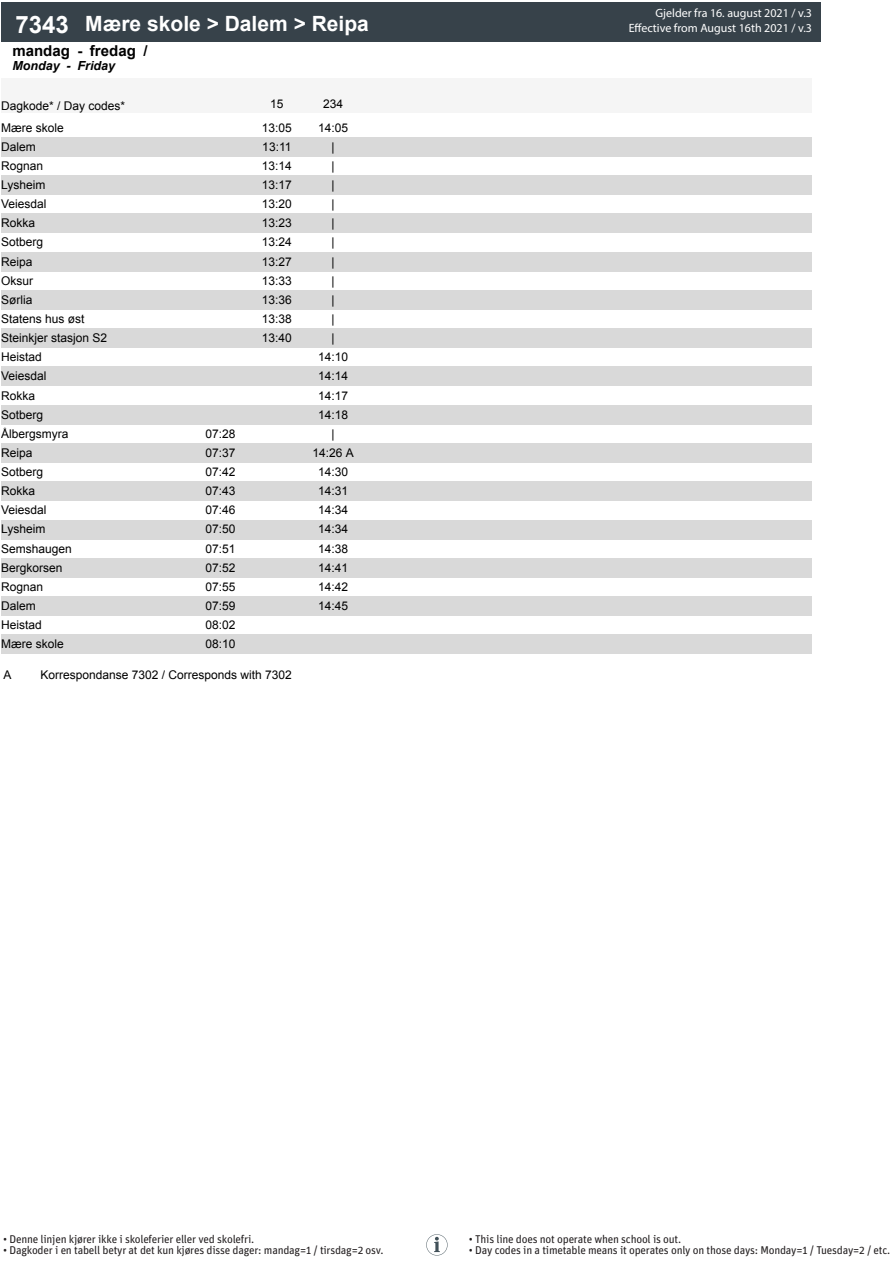
<style>
.page{position:relative;width:893px;height:1263px;background:#fff}
.page>*{position:absolute;margin:0;border:0;box-sizing:border-box;transform-origin:0 0}
.t1{font:700 21px "Arial";color:#fff}
.t2{font:700 15px "Arial";color:#000}
.t3{font:italic 700 12.45px "Arial";color:#000}
.t4{font:12px "Arial";color:#000}
.t5{font:12px/14.4px "Myriad Pro";color:#fff;text-align:right}
.t6{font:11.25px "Unit Pro";letter-spacing:-.02em;color:#231f20}
.s1{font-size:24px}
</style>
<div class="page">
<div style="left:1px;top:137px;width:810px;height:19px;background:#d9d9d9"></div>
<div style="left:1px;top:176px;width:810px;height:19px;background:#d9d9d9"></div>
<div style="left:1px;top:214px;width:810px;height:19px;background:#d9d9d9"></div>
<div style="left:1px;top:252px;width:810px;height:19px;background:#d9d9d9"></div>
<div style="left:1px;top:290px;width:810px;height:19px;background:#d9d9d9"></div>
<div style="left:1px;top:329px;width:810px;height:19px;background:#d9d9d9"></div>
<div style="left:1px;top:367px;width:810px;height:19px;background:#d9d9d9"></div>
<div style="left:1px;top:405px;width:810px;height:19px;background:#d9d9d9"></div>
<div style="left:1px;top:443px;width:810px;height:20px;background:#d9d9d9"></div>
<div style="left:1px;top:482px;width:810px;height:19px;background:#d9d9d9"></div>
<div style="left:1px;top:520px;width:810px;height:19px;background:#d9d9d9"></div>
<div style="left:1px;top:558px;width:810px;height:19px;background:#d9d9d9"></div>
<div style="left:1px;top:596px;width:810px;height:20px;background:#d9d9d9"></div>
<div style="left:1px;top:635px;width:810px;height:19px;background:#d9d9d9"></div>
<div style="left:1px;top:78px;width:191px;height:34px;background:#f5f5f5"></div>
<div style="left:192px;top:78px;width:57px;height:34px;background:#f5f5f5"></div>
<div style="left:249px;top:78px;width:56px;height:34px;background:#f5f5f5"></div>
<div style="left:305px;top:78px;width:56px;height:34px;background:#f5f5f5"></div>
<div style="left:361px;top:78px;width:57px;height:34px;background:#f5f5f5"></div>
<div style="left:418px;top:78px;width:56px;height:34px;background:#f5f5f5"></div>
<div style="left:474px;top:78px;width:56px;height:34px;background:#f5f5f5"></div>
<div style="left:530px;top:78px;width:56px;height:34px;background:#f5f5f5"></div>
<div style="left:586px;top:78px;width:57px;height:34px;background:#f5f5f5"></div>
<div style="left:643px;top:78px;width:56px;height:34px;background:#f5f5f5"></div>
<div style="left:699px;top:78px;width:56px;height:34px;background:#f5f5f5"></div>
<div style="left:755px;top:78px;width:56px;height:34px;background:#f5f5f5"></div>
<div style="left:1px;top:2px;width:82px;height:40px;background:#37424a"></div>
<div style="left:83px;top:2px;width:737px;height:40px;background:#37424a"></div>
<svg style="left:426px;top:1234px;width:22px;height:21px"></svg>
<p class="t1" style="left:15px;top:9px;width:355px"><span class="s1">7343</span> Mære skole &gt; Dalem &gt; Reipa</p>
<p class="t2" style="left:12px;top:40px;width:137px">mandag - fredag /</p>
<p class="t3" style="left:12px;top:57px;width:104px">Monday - Friday</p>
<p class="t4" style="left:1px;top:98px;width:126px">Dagkode* / Day codes*</p>
<p class="t4" style="left:270px;top:96px;width:15px">15</p>
<p class="t4" style="left:323px;top:96px;width:22px">234</p>
<p class="t4" style="left:1px;top:119px;width:64px">Mære skole</p>
<p class="t4" style="left:262px;top:119px;width:32px">13:05</p>
<p class="t4" style="left:318px;top:119px;width:32px">14:05</p>
<p class="t4" style="left:1px;top:138px;width:36px">Dalem</p>
<p class="t4" style="left:262px;top:138px;width:31px">13:11</p>
<p class="t4" style="left:332px;top:138px;width:5px">|</p>
<p class="t4" style="left:1px;top:157px;width:44px">Rognan</p>
<p class="t4" style="left:262px;top:157px;width:32px">13:14</p>
<p class="t4" style="left:332px;top:157px;width:5px">|</p>
<p class="t4" style="left:1px;top:177px;width:46px">Lysheim</p>
<p class="t4" style="left:262px;top:177px;width:32px">13:17</p>
<p class="t4" style="left:332px;top:177px;width:5px">|</p>
<p class="t4" style="left:1px;top:196px;width:47px">Veiesdal</p>
<p class="t4" style="left:262px;top:196px;width:32px">13:20</p>
<p class="t4" style="left:332px;top:196px;width:5px">|</p>
<p class="t4" style="left:1px;top:215px;width:36px">Rokka</p>
<p class="t4" style="left:262px;top:215px;width:32px">13:23</p>
<p class="t4" style="left:332px;top:215px;width:5px">|</p>
<p class="t4" style="left:1px;top:234px;width:44px">Sotberg</p>
<p class="t4" style="left:262px;top:234px;width:32px">13:24</p>
<p class="t4" style="left:332px;top:234px;width:5px">|</p>
<p class="t4" style="left:1px;top:253px;width:33px">Reipa</p>
<p class="t4" style="left:262px;top:253px;width:32px">13:27</p>
<p class="t4" style="left:332px;top:253px;width:5px">|</p>
<p class="t4" style="left:1px;top:272px;width:33px">Oksur</p>
<p class="t4" style="left:262px;top:272px;width:32px">13:33</p>
<p class="t4" style="left:332px;top:272px;width:5px">|</p>
<p class="t4" style="left:1px;top:291px;width:33px">Sørlia</p>
<p class="t4" style="left:262px;top:291px;width:32px">13:36</p>
<p class="t4" style="left:332px;top:291px;width:5px">|</p>
<p class="t4" style="left:1px;top:310px;width:85px">Statens hus øst</p>
<p class="t4" style="left:262px;top:310px;width:32px">13:38</p>
<p class="t4" style="left:332px;top:310px;width:5px">|</p>
<p class="t4" style="left:1px;top:330px;width:108px">Steinkjer stasjon S2</p>
<p class="t4" style="left:262px;top:330px;width:32px">13:40</p>
<p class="t4" style="left:332px;top:330px;width:5px">|</p>
<p class="t4" style="left:1px;top:349px;width:42px">Heistad</p>
<p class="t4" style="left:318px;top:349px;width:32px">14:10</p>
<p class="t4" style="left:1px;top:368px;width:47px">Veiesdal</p>
<p class="t4" style="left:318px;top:368px;width:32px">14:14</p>
<p class="t4" style="left:1px;top:387px;width:36px">Rokka</p>
<p class="t4" style="left:318px;top:387px;width:32px">14:17</p>
<p class="t4" style="left:1px;top:406px;width:44px">Sotberg</p>
<p class="t4" style="left:318px;top:406px;width:32px">14:18</p>
<p class="t4" style="left:1px;top:425px;width:69px">Ålbergsmyra</p>
<p class="t4" style="left:206px;top:425px;width:32px">07:28</p>
<p class="t4" style="left:332px;top:425px;width:5px">|</p>
<p class="t4" style="left:1px;top:444px;width:33px">Reipa</p>
<p class="t4" style="left:206px;top:444px;width:32px">07:37</p>
<p class="t4" style="left:312px;top:444px;width:43px">14:26 A</p>
<p class="t4" style="left:1px;top:464px;width:44px">Sotberg</p>
<p class="t4" style="left:206px;top:464px;width:32px">07:42</p>
<p class="t4" style="left:318px;top:464px;width:32px">14:30</p>
<p class="t4" style="left:1px;top:483px;width:36px">Rokka</p>
<p class="t4" style="left:206px;top:483px;width:32px">07:43</p>
<p class="t4" style="left:318px;top:483px;width:32px">14:31</p>
<p class="t4" style="left:1px;top:502px;width:47px">Veiesdal</p>
<p class="t4" style="left:206px;top:502px;width:32px">07:46</p>
<p class="t4" style="left:318px;top:502px;width:32px">14:34</p>
<p class="t4" style="left:1px;top:521px;width:46px">Lysheim</p>
<p class="t4" style="left:206px;top:521px;width:32px">07:50</p>
<p class="t4" style="left:318px;top:521px;width:32px">14:34</p>
<p class="t4" style="left:1px;top:540px;width:72px">Semshaugen</p>
<p class="t4" style="left:206px;top:540px;width:32px">07:51</p>
<p class="t4" style="left:318px;top:540px;width:32px">14:38</p>
<p class="t4" style="left:1px;top:559px;width:63px">Bergkorsen</p>
<p class="t4" style="left:206px;top:559px;width:32px">07:52</p>
<p class="t4" style="left:318px;top:559px;width:32px">14:41</p>
<p class="t4" style="left:1px;top:578px;width:44px">Rognan</p>
<p class="t4" style="left:206px;top:578px;width:32px">07:55</p>
<p class="t4" style="left:318px;top:578px;width:32px">14:42</p>
<p class="t4" style="left:1px;top:597px;width:36px">Dalem</p>
<p class="t4" style="left:206px;top:597px;width:32px">07:59</p>
<p class="t4" style="left:318px;top:597px;width:32px">14:45</p>
<p class="t4" style="left:1px;top:617px;width:42px">Heistad</p>
<p class="t4" style="left:206px;top:617px;width:32px">08:02</p>
<p class="t4" style="left:1px;top:636px;width:64px">Mære skole</p>
<p class="t4" style="left:206px;top:636px;width:32px">08:10</p>
<p class="t4" style="left:3px;top:666px;width:10px">A</p>
<p class="t4" style="left:40px;top:666px;width:253px">Korrespondanse 7302 / Corresponds with 7302</p>
<p class="t5" style="left:629px;top:6px;width:185px">Gjelder fra 16. august 2021 / v.3<br>Effective from August 16th 2021 / v.3</p>
<p class="t6" style="left:3px;top:1231px;width:253px">• Denne linjen kjører ikke i skoleferier eller ved skolefri.</p>
<p class="t6" style="left:3px;top:1243px;width:382px">• Dagkoder i en tabell betyr at det kun kjøres disse dager: mandag=1 / tirsdag=2 osv.</p>
<p class="t6" style="left:469px;top:1231px;width:214px">• This line does not operate when school is out.</p>
<p class="t6" style="left:469px;top:1243px;width:423px">• Day codes in a timetable means it operates only on those days: Monday=1 / Tuesday=2 / etc.</p>
</div>
